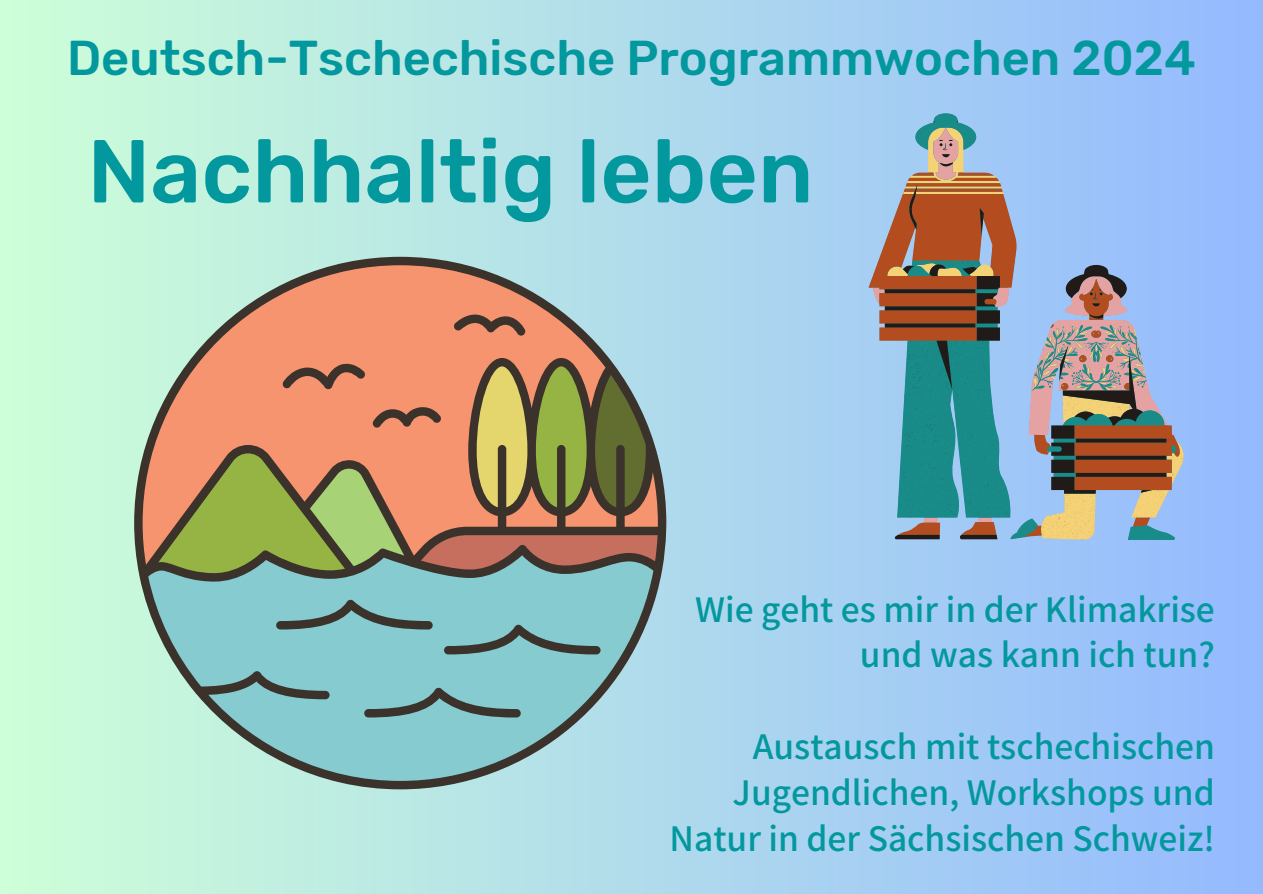
<style>
.page{position:relative;width:1263px;height:894px;background:#fff}
.page>*{position:absolute;margin:0;border:0;box-sizing:border-box;transform-origin:0 0}
.t1{font:500 89.1px "Rubik";color:#03989e}
.t2{font:500 48.75px "Rubik";color:#03989e}
.t3{font:500 33.45px/45.8px "Noto Sans JP";color:#03989e;text-align:right}
</style>
<div class="page">
<div style="left:0;top:0;width:1263px;height:893px;background:linear-gradient(to right,#cdffd8,#94b9ff)"></div>
<svg style="left:134px;top:257px;width:532px;height:532px;background:#a5c1ba"></svg>
<svg style="left:144px;top:361px;width:518px;height:216px;background:#ae8a5d"></svg>
<svg style="left:454px;top:313px;width:72px;height:22px;background:#a56951"></svg>
<svg style="left:364px;top:687px;width:157px;height:30px;background:#6f9e9f"></svg>
<svg style="left:276px;top:599px;width:157px;height:30px;background:#6f9e9f"></svg>
<svg style="left:444px;top:624px;width:157px;height:30px;background:#6f9e9e"></svg>
<svg style="left:897px;top:113px;width:279px;height:427px;background:#93bfef"></svg>
<svg style="left:868px;top:172px;width:312px;height:367px;background:#a5c0e2"></svg>
<svg style="left:1166px;top:260px;width:17px;height:279px;background:#9db4de"></svg>
<svg style="left:885px;top:120px;width:281px;height:419px;background:#8a98a3"></svg>
<p class="t2" style="left:67px;top:30px;width:1130px">Deutsch-Tschechische Programmwochen 2024</p>
<h2 class="t1" style="left:87px;top:119px;width:728px">Nachhaltig leben</h2>
<p class="t3" style="left:695px;top:584px;width:521px">Wie geht es mir in der Klimakrise und was kann ich tun?</p>
<h1 class="t3" style="left:670px;top:721px;width:547px">Austausch mit tschechischen<br>Jugendlichen, Workshops und<br>Natur in der Sächsischen Schweiz!</h1>
</div>
